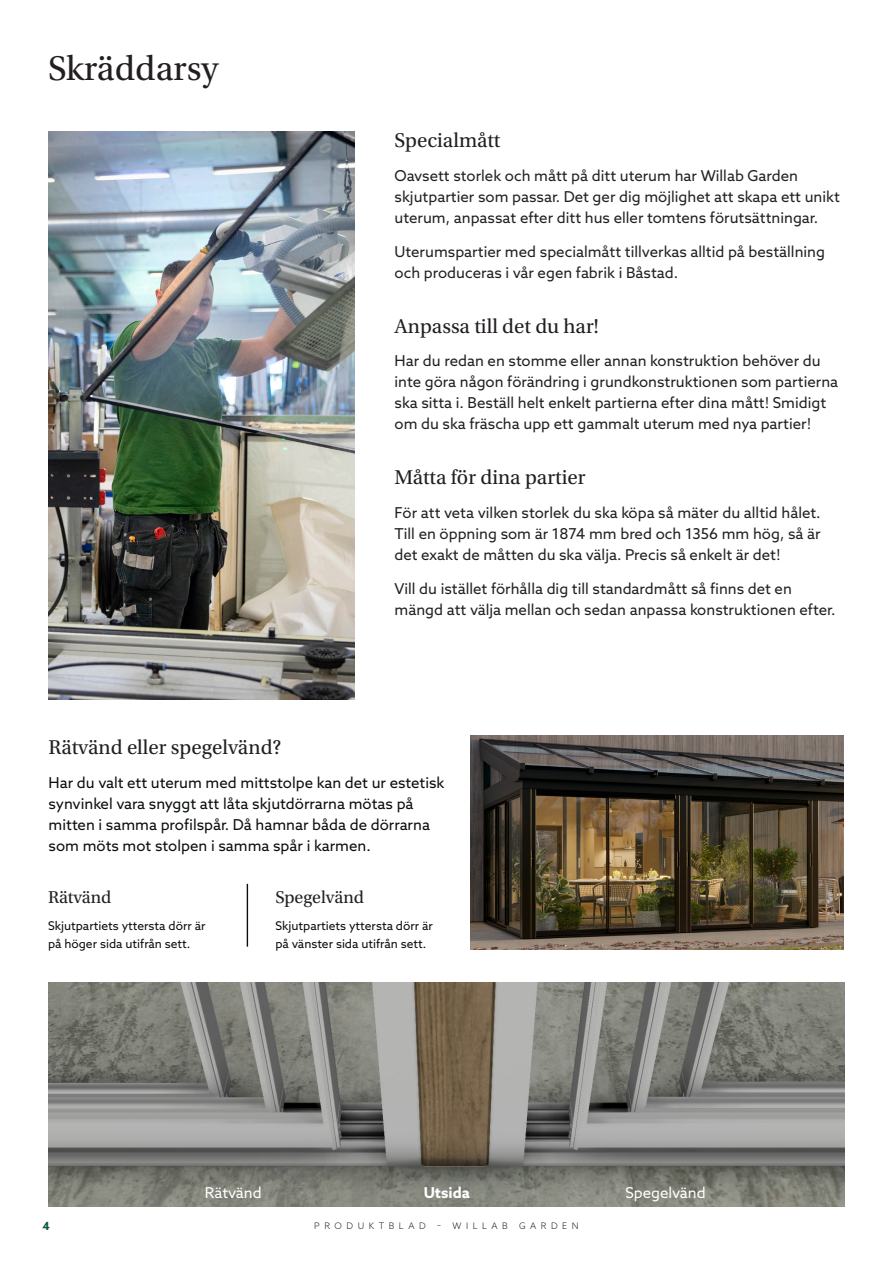
<style>
.page{position:relative;width:893px;height:1263px;background:#fff}
.page>*{position:absolute;margin:0;border:0;box-sizing:border-box;transform-origin:0 0}
.t1{font:36px "Utopia Std";color:#231f20}
.t2{font:21px "Utopia Std";color:#231f20}
.t3{font:18px "Utopia Std";color:#231f20}
.t4{font:15px/21px "Azo Sans";color:#231f20}
.t5{font:15px/21px "Azo Sans";color:#0a0d10}
.t6{font:15px "Azo Sans";color:#fff}
.t7{font:700 15px "Azo Sans";color:#fff}
.t8{font:12px/18px "Azo Sans";color:#0a0d10}
.t9{font:700 11.25px "Azo Sans";color:#0d5540}
.t10{font:300 9px "Azo Sans";letter-spacing:.5em;color:#231f20}
</style>
<div class="page">
<img style="left:470px;top:736px;width:373px;height:213px">
<img style="left:49px;top:982px;width:796px;height:225px">
<img style="left:48px;top:132px;width:306px;height:567px">
<hr style="left:247px;top:884px;width:1px;height:63px;background:#0a0d10">
<p class="t1" style="left:48px;top:49px;width:172px">Skräddarsy</p>
<p class="t2" style="left:395px;top:129px;width:107px">Specialmått</p>
<p class="t4" style="left:395px;top:165px;width:447px">Oavsett storlek och mått på ditt uterum har Willab Garden skjutpartier som passar. Det ger dig möjlighet att skapa ett unikt uterum, anpassat efter ditt hus eller tomtens förutsättningar.</p>
<p class="t4" style="left:395px;top:241px;width:432px">Uterumspartier med specialmått tillverkas alltid på beställning och produceras i vår egen fabrik i Båstad.</p>
<p class="t2" style="left:395px;top:314px;width:206px">Anpassa till det du har!</p>
<p class="t4" style="left:395px;top:350px;width:445px">Har du redan en stomme eller annan konstruktion behöver du inte göra någon förändring i grundkonstruktionen som partierna ska sitta i. Beställ helt enkelt partierna efter dina mått! Smidigt om du ska fräscha upp ett gammalt uterum med nya partier!</p>
<p class="t2" style="left:395px;top:466px;width:193px">Måtta för dina partier</p>
<p class="t4" style="left:395px;top:502px;width:428px;text-align:justify">För att veta vilken storlek du ska köpa så mäter du alltid hålet.<br>Till en öppning som är 1874 mm bred och 1356 mm hög, så är det exakt de måtten du ska välja. Precis så enkelt är det!</p>
<p class="t4" style="left:395px;top:578px;width:442px">Vill du istället förhålla dig till standardmått så finns det en mängd att välja mellan och sedan anpassa konstruktionen efter.</p>
<p class="t2" style="left:49px;top:736px;width:234px">Rätvänd eller spegelvänd?</p>
<p class="t5" style="left:49px;top:772px;width:397px">Har du valt ett uterum med mittstolpe kan det ur estetisk synvinkel vara snyggt att låta skjutdörrarna mötas på mitten i samma profilspår. Då hamnar båda de dörrarna som möts mot stolpen i samma spår i karmen.</p>
<p class="t3" style="left:48px;top:888px;width:65px">Rätvänd</p>
<p class="t8" style="left:48px;top:916px;width:159px">Skjutpartiets yttersta dörr är på höger sida utifrån sett.</p>
<p class="t3" style="left:275px;top:888px;width:90px">Spegelvänd</p>
<p class="t8" style="left:275px;top:916px;width:159px">Skjutpartiets yttersta dörr är på vänster sida utifrån sett.</p>
<p class="t6" style="left:205px;top:1182px;width:58px">Rätvänd</p>
<p class="t7" style="left:424px;top:1182px;width:48px">Utsida</p>
<p class="t6" style="left:625px;top:1182px;width:82px">Spegelvänd</p>
<p class="t9" style="left:43px;top:1219px;width:9px">4</p>
<p class="t10" style="left:314px;top:1219px;width:266px">PRODUKTBLAD – WILLAB GARDEN</p>
</div>
